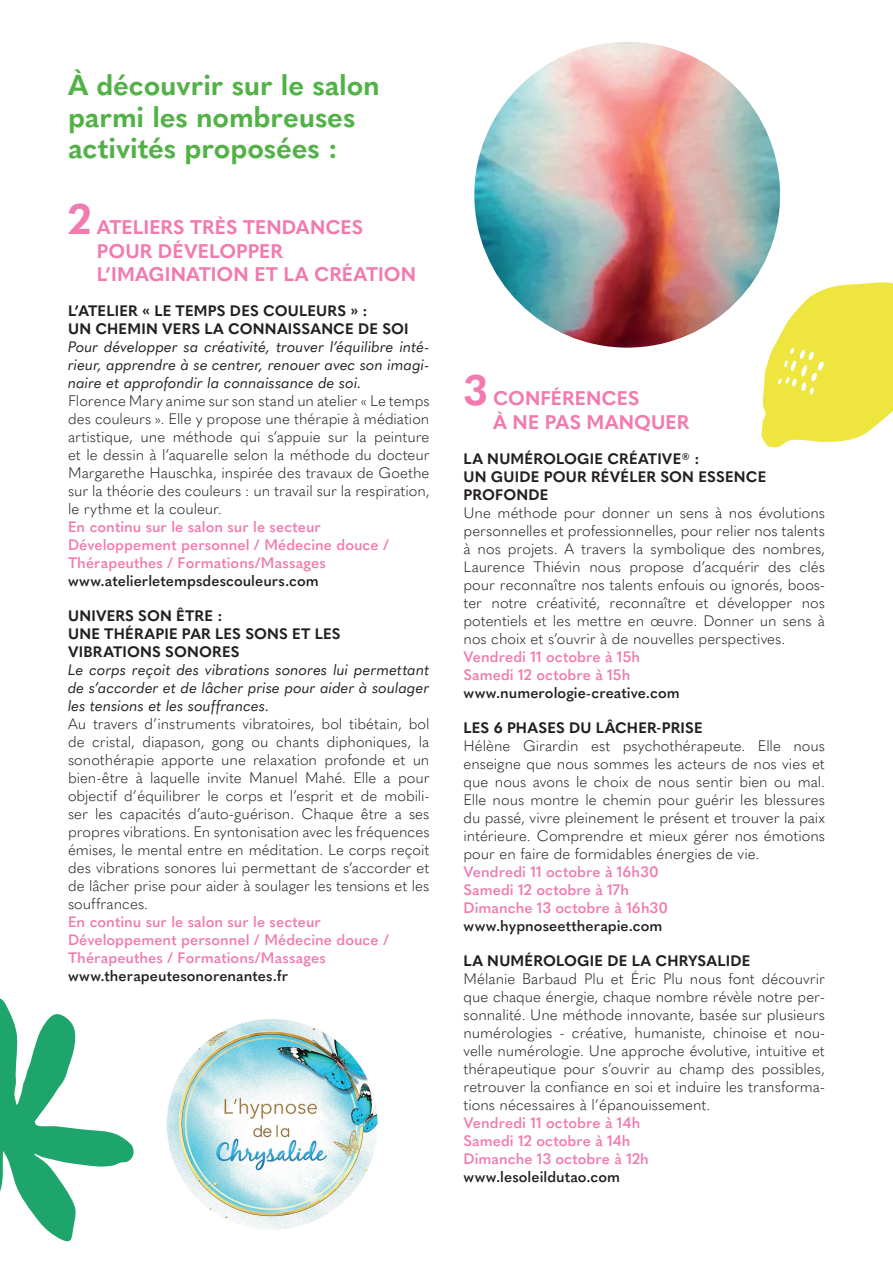
<style>
.page{position:relative;width:893px;height:1263px;background:#fff}
.page>*{position:absolute;margin:0;border:0;box-sizing:border-box;transform-origin:0 0}
.t1{font:700 28.5px/31.5px "Quasimoda";letter-spacing:-.005em;color:#52b147}
.t2{font:700 19.5px/23.4px "Quasimoda";letter-spacing:.005em;color:#f17aaf}
.t3{font:300 15px/18px "Quasimoda";color:#231f20;text-align:justify}
.t4{font:600 15px/18px "Quasimoda";letter-spacing:.005em;color:#f17aaf}
.t5{font:italic 15px/18px "Quasimoda";color:#231f20;text-align:justify}
.t6{font:700 15px/18px "Quasimoda";letter-spacing:.015em;color:#231f20}
.t7{font:600 15px "Quasimoda";letter-spacing:.005em;color:#231f20}
.s1{font-size:42px}
</style>
<div class="page">
<img style="left:474px;top:42px;width:306px;height:306px;border-radius:153px">
<img style="left:167px;top:1019px;width:211px;height:211px;border-radius:105px">
<svg style="left:0;top:998px;width:134px;height:244px"></svg>
<svg style="left:761px;top:282px;width:132px;height:166px"></svg>
<h1 class="t1" style="left:68px;top:67px;width:313px">À découvrir sur le salon parmi les nombreuses activités proposées :</h1>
<h2 class="t2" style="left:97px;top:214px;width:321px;text-indent:-29px"><span class="s1">2</span> ATELIERS TRÈS TENDANCES<br>POUR DÉVELOPPER<br>L’IMAGINATION ET LA CRÉATION</h2>
<p class="t6" style="left:68px;top:301px;width:342px">L’ATELIER « LE TEMPS DES COULEURS » :<br>UN CHEMIN VERS LA CONNAISSANCE DE SOI</p>
<p class="t5" style="left:68px;top:337px;width:363px">Pour développer sa créativité, trouver l’équilibre inté&shy;rieur, apprendre à se centrer, renouer avec son imagi&shy;naire et approfondir la connaissance de soi.</p>
<p class="t3" style="left:68px;top:391px;width:363px">Florence Mary anime sur son stand un atelier « Le temps des couleurs ». Elle y propose une thérapie à médiation artistique, une méthode qui s’appuie sur la peinture et le dessin à l’aquarelle selon la méthode du docteur Margarethe Hauschka, inspirée des travaux de Goethe sur la théorie des couleurs : un travail sur la respiration, le rythme et la couleur.</p>
<p class="t4" style="left:68px;top:517px;width:323px">En continu sur le salon sur le secteur<br>Développement personnel / Médecine douce /<br>Thérapeuthes / Formations/Massages</p>
<p class="t7" style="left:68px;top:569px;width:252px">www.atelierletempsdescouleurs.com</p>
<p class="t6" style="left:68px;top:606px;width:274px">UNIVERS SON ÊTRE :<br>UNE THÉRAPIE PAR LES SONS ET LES<br>VIBRATIONS SONORES</p>
<p class="t5" style="left:68px;top:660px;width:363px">Le corps reçoit des vibrations sonores lui permettant de s’accorder et de lâcher prise pour aider à soulager les tensions et les souffrances.</p>
<p class="t3" style="left:68px;top:714px;width:363px">Au travers d’instruments vibratoires, bol tibétain, bol de cristal, diapason, gong ou chants diphoniques, la sonothérapie apporte une relaxation profonde et un bien-être à laquelle invite Manuel Mahé. Elle a pour objectif d’équilibrer le corps et l’esprit et de mobili&shy;ser les capacités d’auto-guérison. Chaque être a ses propres vibrations. En syntonisation avec les fréquences émises, le mental entre en méditation. Le corps reçoit des vibrations sonores lui permettant de s’accorder et de lâcher prise pour aider à soulager les tensions et les souffrances.</p>
<p class="t4" style="left:68px;top:912px;width:323px">En continu sur le salon sur le secteur<br>Développement personnel / Médecine douce /<br>Thérapeuthes / Formations/Massages</p>
<p class="t7" style="left:68px;top:964px;width:221px">www.therapeutesonorenantes.fr</p>
<h2 class="t2" style="left:493px;top:385px;width:198px;text-indent:-30px"><span class="s1">3</span> CONFÉRENCES<br>À NE PAS MANQUER</h2>
<p class="t6" style="left:463px;top:448px;width:304px">LA NUMÉROLOGIE CRÉATIVE® :<br>UN GUIDE POUR RÉVÉLER SON ESSENCE<br>PROFONDE</p>
<p class="t3" style="left:463px;top:503px;width:363px">Une méthode pour donner un sens à nos évolutions personnelles et professionnelles, pour relier nos talents à nos projets. A travers la symbolique des nombres, Laurence Thiévin nous propose d’acquérir des clés pour reconnaître nos talents enfouis ou ignorés, boos&shy;ter notre créativité, reconnaître et développer nos potentiels et les mettre en œuvre. Donner un sens à nos choix et s’ouvrir à de nouvelles perspectives.</p>
<p class="t4" style="left:463px;top:646px;width:178px">Vendredi 11 octobre à 15h<br>Samedi 12 octobre à 15h</p>
<p class="t7" style="left:463px;top:681px;width:218px">www.numerologie-creative.com</p>
<p class="t6" style="left:463px;top:717px;width:241px">LES 6 PHASES DU LÂCHER-PRISE</p>
<p class="t3" style="left:463px;top:736px;width:363px">Hélène Girardin est psychothérapeute. Elle nous enseigne que nous sommes les acteurs de nos vies et que nous avons le choix de nous sentir bien ou mal.<br>Elle nous montre le chemin pour guérir les blessures du passé, vivre pleinement le présent et trouver la paix intérieure. Comprendre et mieux gérer nos émotions pour en faire de formidables énergies de vie.</p>
<p class="t4" style="left:463px;top:861px;width:206px">Vendredi 11 octobre à 16h30<br>Samedi 12 octobre à 17h<br>Dimanche 13 octobre à 16h30</p>
<p class="t7" style="left:463px;top:914px;width:200px">www.hypnoseettherapie.com</p>
<p class="t6" style="left:463px;top:950px;width:288px">LA NUMÉROLOGIE DE LA CHRYSALIDE</p>
<p class="t3" style="left:463px;top:969px;width:363px">Mélanie Barbaud Plu et Éric Plu nous font découvrir que chaque énergie, chaque nombre révèle notre per&shy;sonnalité. Une méthode innovante, basée sur plusieurs numérologies - créative, humaniste, chinoise et nou&shy;velle numérologie. Une approche évolutive, intuitive et thérapeutique pour s’ouvrir au champ des possibles, retrouver la confiance en soi et induire les transforma&shy;tions nécessaires à l’épanouissement.</p>
<p class="t4" style="left:463px;top:1112px;width:187px">Vendredi 11 octobre à 14h<br>Samedi 12 octobre à 14h<br>Dimanche 13 octobre à 12h</p>
<p class="t7" style="left:463px;top:1165px;width:158px">www.lesoleildutao.com</p>
</div>
